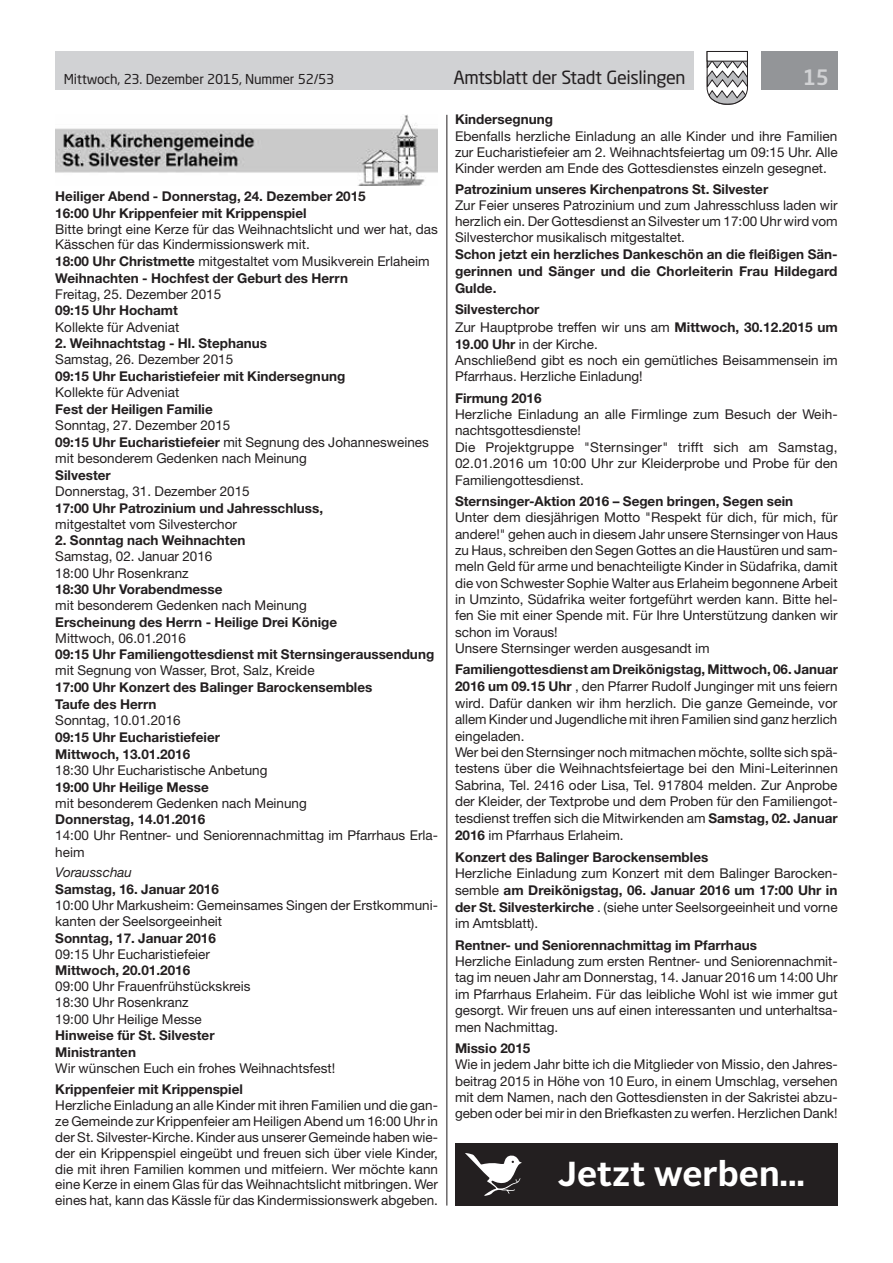
<style>
.page{position:relative;width:893px;height:1263px;background:#fff}
.page>*{position:absolute;margin:0;border:0;box-sizing:border-box;transform-origin:0 0}
.t1{font:500 21px "Neo Sans Std";color:#d1d2d4}
.t2{font:18px "Neo Sans Std";letter-spacing:-.02em;color:#231f20}
.t3{font:13.5px/16.4px "Helvetica Neue LT Std";color:#231f20}
.t4{font:700 13.5px/16.8px "Helvetica Neue LT Std";color:#231f20}
.t5{font:13.5px "Neo Sans Std";letter-spacing:-.015em;color:#231f20}
.t6{font:italic 13.5px "Helvetica Neue LT Std";color:#231f20}
.s1{font-weight:700}
</style>
<div class="page">
<div style="left:55px;top:51px;width:639px;height:38px;background:#d1d2d4"></div>
<div style="left:761px;top:51px;width:77px;height:38px;background:#939598"></div>
<svg style="left:706px;top:51px;width:42px;height:54px"></svg>
<div style="left:707px;top:51px;width:41px;height:10px;background:#fff;border:1px solid #231f20"></div>
<hr style="left:446px;top:115px;width:1px;height:1090px;background:#231f20">
<img style="left:55px;top:115px;width:383px;height:71px">
<div style="left:455px;top:1143px;width:383px;height:62px;background:#231f20"></div>
<svg style="left:465px;top:1153px;width:57px;height:43px"></svg>
<p class="t5" style="left:64px;top:71px;width:272px">Mittwoch, 23. Dezember 2015, Nummer 52/53</p>
<h2 class="t2" style="left:453px;top:66px;width:234px">Amtsblatt der Stadt Geislingen</h2>
<h1 class="t1" style="left:803px;top:64px;width:28px">15</h1>
<p class="t4" style="left:55px;top:188px;width:312px">Heiliger Abend - Donnerstag, 24. Dezember 2015<br>16:00 Uhr Krippenfeier mit Krippenspiel</p>
<p class="t3" style="left:55px;top:220px;width:384px">Bitte bringt eine Kerze für das Weihnachtslicht und wer hat, das Kässchen für das Kindermissionswerk mit.<br><span class="s1">18:00 Uhr Christmette</span> mitgestaltet vom Musikverein Erlaheim <span class="s1">Weihnachten - Hochfest der Geburt des Herrn</span></p>
<p class="t3" style="left:55px;top:285px;width:167px">Freitag, 25. Dezember 2015</p>
<p class="t4" style="left:55px;top:302px;width:124px">09:15 Uhr Hochamt</p>
<p class="t3" style="left:55px;top:318px;width:126px">Kollekte für Adveniat</p>
<p class="t4" style="left:55px;top:335px;width:213px">2. Weihnachtstag - Hl. Stephanus</p>
<p class="t3" style="left:55px;top:351px;width:179px">Samstag, 26. Dezember 2015</p>
<p class="t4" style="left:55px;top:368px;width:291px">09:15 Uhr Eucharistiefeier mit Kindersegnung</p>
<p class="t3" style="left:55px;top:384px;width:126px">Kollekte für Adveniat</p>
<p class="t4" style="left:55px;top:400px;width:159px">Fest der Heiligen Familie</p>
<p class="t3" style="left:55px;top:417px;width:375px">Sonntag, 27. Dezember 2015<br><span class="s1">09:15 Uhr Eucharistiefeier</span> mit Segnung des Johannesweines mit besonderem Gedenken nach Meinung</p>
<p class="t4" style="left:55px;top:466px;width:57px">Silvester</p>
<p class="t3" style="left:55px;top:483px;width:196px">Donnerstag, 31. Dezember 2015</p>
<p class="t4" style="left:55px;top:499px;width:269px">17:00 Uhr Patrozinium und Jahresschluss,</p>
<p class="t3" style="left:55px;top:515px;width:183px">mitgestaltet vom Silvesterchor</p>
<p class="t4" style="left:55px;top:532px;width:192px">2. Sonntag nach Weihnachten</p>
<p class="t3" style="left:55px;top:548px;width:159px">Samstag, 02. Januar 2016<br>18:00 Uhr Rosenkranz</p>
<p class="t4" style="left:55px;top:581px;width:169px">18:30 Uhr Vorabendmesse</p>
<p class="t3" style="left:55px;top:597px;width:253px">mit besonderem Gedenken nach Meinung</p>
<p class="t4" style="left:55px;top:613px;width:283px">Erscheinung des Herrn - Heilige Drei Könige</p>
<p class="t3" style="left:55px;top:629px;width:132px">Mittwoch, 06.01.2016</p>
<p class="t4" style="left:55px;top:646px;width:380px">09:15 Uhr Familiengottesdienst mit Sternsingeraussendung</p>
<p class="t3" style="left:55px;top:662px;width:261px">mit Segnung von Wasser, Brot, Salz, Kreide</p>
<p class="t4" style="left:55px;top:679px;width:319px">17:00 Uhr Konzert des Balinger Barockensembles<br>Taufe des Herrn</p>
<p class="t3" style="left:55px;top:712px;width:127px">Sonntag, 10.01.2016</p>
<p class="t4" style="left:55px;top:728px;width:166px">09:15 Uhr Eucharistiefeier<br>Mittwoch, 13.01.2016</p>
<p class="t3" style="left:55px;top:762px;width:214px">18:30 Uhr Eucharistische Anbetung</p>
<p class="t4" style="left:55px;top:778px;width:155px">19:00 Uhr Heilige Messe</p>
<p class="t3" style="left:55px;top:794px;width:253px">mit besonderem Gedenken nach Meinung</p>
<p class="t4" style="left:55px;top:811px;width:151px">Donnerstag, 14.01.2016</p>
<p class="t3" style="left:55px;top:827px;width:384px">14:00 Uhr Rentner- und Seniorennachmittag im Pfarrhaus Erla&shy;heim</p>
<p class="t6" style="left:55px;top:864px;width:78px">Vorausschau</p>
<p class="t4" style="left:55px;top:880px;width:165px">Samstag, 16. Januar 2016</p>
<p class="t3" style="left:55px;top:897px;width:384px">10:00 Uhr Markusheim: Gemeinsames Singen der Erstkommuni&shy;kanten der Seelsorgeeinheit</p>
<p class="t4" style="left:55px;top:929px;width:162px">Sonntag, 17. Januar 2016</p>
<p class="t3" style="left:55px;top:945px;width:156px">09:15 Uhr Eucharistiefeier</p>
<p class="t4" style="left:55px;top:962px;width:136px">Mittwoch, 20.01.2016</p>
<p class="t3" style="left:55px;top:978px;width:197px">09:00 Uhr Frauenfrühstückskreis<br>18:30 Uhr Rosenkranz<br>19:00 Uhr Heilige Messe</p>
<p class="t4" style="left:55px;top:1027px;width:161px">Hinweise für St. Silvester<br>Ministranten</p>
<p class="t3" style="left:55px;top:1060px;width:281px">Wir wünschen Euch ein frohes Weihnachtsfest!</p>
<p class="t4" style="left:55px;top:1081px;width:189px">Krippenfeier mit Krippenspiel</p>
<p class="t3" style="left:55px;top:1097px;width:384px;line-height:15.8px;text-align:justify">Herzliche Einladung an alle Kinder mit ihren Familien und die gan&shy;ze Gemeinde zur Krippenfeier am Heiligen Abend um 16:00 Uhr in der St. Silvester-Kirche. Kinder aus unserer Gemeinde haben wie&shy;der ein Krippenspiel eingeübt und freuen sich über viele Kinder, die mit ihren Familien kommen und mitfeiern. Wer möchte kann eine Kerze in einem Glas für das Weihnachtslicht mitbringen. Wer eines hat, kann das Kässle für das Kindermissionswerk abgeben.</p>
<p class="t4" style="left:455px;top:111px;width:99px">Kindersegnung</p>
<p class="t3" style="left:455px;top:127px;width:384px;text-align:justify">Ebenfalls herzliche Einladung an alle Kinder und ihre Familien zur Eucharistiefeier am 2. Weihnachtsfeiertag um 09:15 Uhr. Alle Kinder werden am Ende des Gottesdienstes einzeln gesegnet.</p>
<p class="t4" style="left:455px;top:180px;width:315px">Patrozinium unseres Kirchenpatrons St. Silvester</p>
<p class="t3" style="left:455px;top:197px;width:384px;text-align:justify">Zur Feier unseres Patrozinium und zum Jahresschluss laden wir herzlich ein. Der Gottesdienst an Silvester um 17:00 Uhr wird vom Silvesterchor musikalisch mitgestaltet.</p>
<p class="t4" style="left:455px;top:245px;width:384px;text-align:justify">Schon jetzt ein herzliches Dankeschön an die fleißigen Sän&shy;gerinnen und Sänger und die Chorleiterin Frau Hildegard Gulde.</p>
<p class="t3" style="left:455px;top:301px;width:384px"><span class="s1">Silvesterchor<br></span>Zur Hauptprobe treffen wir uns am <span class="s1">Mittwoch, 30.12.2015 um 19.00 Uhr</span> in der Kirche.<br>Anschließend gibt es noch ein gemütliches Beisammensein im Pfarrhaus. Herzliche Einladung!</p>
<p class="t4" style="left:455px;top:389px;width:88px">Firmung 2016</p>
<p class="t3" style="left:455px;top:406px;width:384px">Herzliche Einladung an alle Firmlinge zum Besuch der Weih&shy;nachtsgottesdienste!<br>Die Projektgruppe "Sternsinger" trifft sich am Samstag, 02.01.2016 um 10:00 Uhr zur Kleiderprobe und Probe für den Familiengottesdienst.</p>
<p class="t4" style="left:455px;top:492px;width:340px">Sternsinger-Aktion 2016 – Segen bringen, Segen sein</p>
<p class="t3" style="left:455px;top:509px;width:384px">Unter dem diesjährigen Motto "Respekt für dich, für mich, für andere!" gehen auch in diesem Jahr unsere Sternsinger von Haus zu Haus, schreiben den Segen Gottes an die Haustüren und sam&shy;meln Geld für arme und benachteiligte Kinder in Südafrika, damit die von Schwester Sophie Walter aus Erlaheim begonnene Arbeit in Umzinto, Südafrika weiter fortgeführt werden kann. Bitte hel&shy;fen Sie mit einer Spende mit. Für Ihre Unterstützung danken wir schon im Voraus!<br>Unsere Sternsinger werden ausgesandt im</p>
<p class="t3" style="left:455px;top:661px;width:384px"><span class="s1">Familiengottesdienst am Dreikönigstag, Mittwoch, 06. Januar 2016 um 09.15 Uhr</span> , den Pfarrer Rudolf Junginger mit uns feiern wird. Dafür danken wir ihm herzlich. Die ganze Gemeinde, vor allem Kinder und Jugendliche mit ihren Familien sind ganz herzlich eingeladen.<br>Wer bei den Sternsinger noch mitmachen möchte, sollte sich spä&shy;testens über die Weihnachtsfeiertage bei den Mini-Leiterinnen Sabrina, Tel. 2416 oder Lisa, Tel. 917804 melden. Zur Anprobe der Kleider, der Textprobe und dem Proben für den Familiengot&shy;tesdienst treffen sich die Mitwirkenden am <span class="s1">Samstag, 02. Januar 2016</span> im Pfarrhaus Erlaheim.</p>
<p class="t4" style="left:455px;top:848px;width:255px">Konzert des Balinger Barockensembles</p>
<p class="t3" style="left:455px;top:864px;width:384px;line-height:16.8px;text-align:justify">Herzliche Einladung zum Konzert mit dem Balinger Barocken&shy;semble <span class="s1">am Dreikönigstag, 06. Januar 2016 um 17:00 Uhr in der St. Silvesterkirche</span> . (siehe unter Seelsorgeeinheit und vorne im Amtsblatt).</p>
<p class="t4" style="left:455px;top:936px;width:303px">Rentner- und Seniorennachmittag im Pfarrhaus</p>
<p class="t3" style="left:455px;top:953px;width:384px;text-align:justify">Herzliche Einladung zum ersten Rentner- und Seniorennachmit&shy;tag im neuen Jahr am Donnerstag, 14. Januar 2016 um 14:00 Uhr im Pfarrhaus Erlaheim. Für das leibliche Wohl ist wie immer gut gesorgt. Wir freuen uns auf einen interessanten und unterhaltsa&shy;men Nachmittag.</p>
<p class="t4" style="left:455px;top:1039px;width:77px">Missio 2015</p>
<p class="t3" style="left:455px;top:1056px;width:384px;text-align:justify">Wie in jedem Jahr bitte ich die Mitglieder von Missio, den Jahres&shy;beitrag 2015 in Höhe von 10 Euro, in einem Umschlag, versehen mit dem Namen, nach den Gottesdiensten in der Sakristei abzu&shy;geben oder bei mir in den Briefkasten zu werfen. Herzlichen Dank!</p>
</div>
